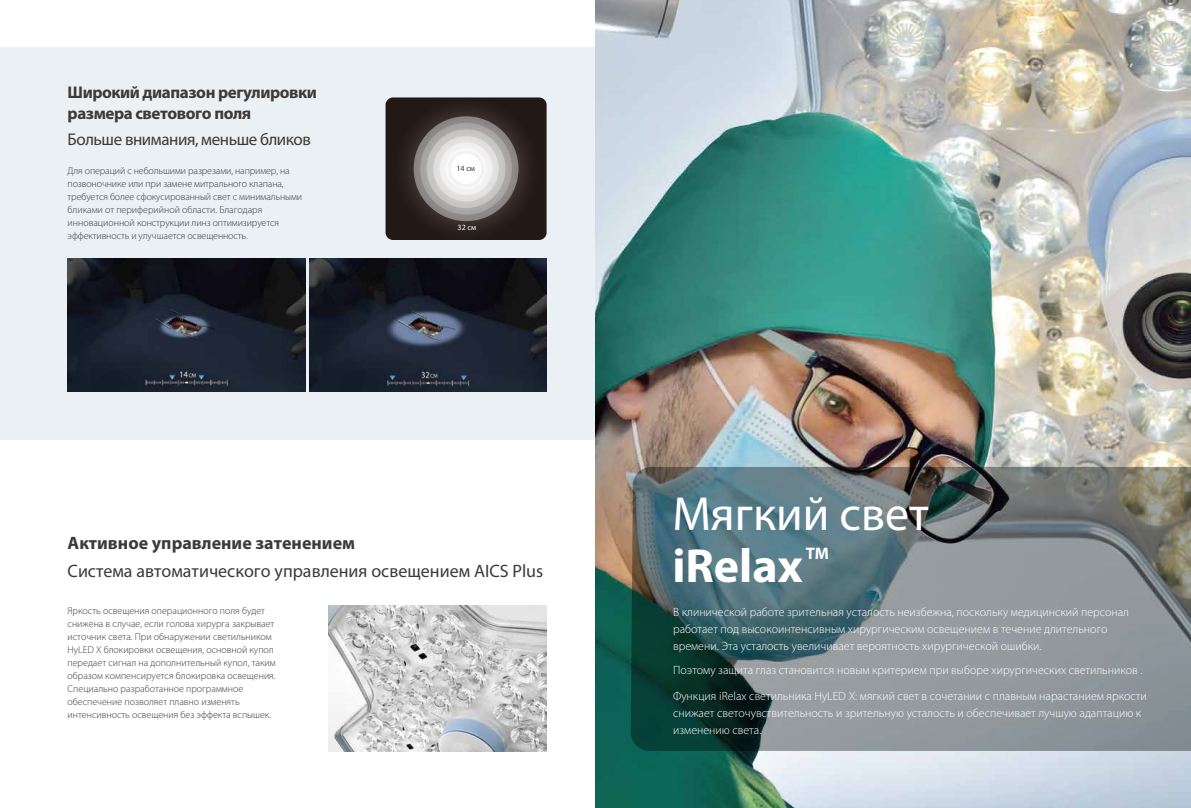
<style>
.page{position:relative;width:1191px;height:808px;background:#fff}
.page>*{position:absolute;margin:0;border:0;box-sizing:border-box;transform-origin:0 0}
.t1{font:48px "Myriad Pro";color:#fff}
.t2{font:700 48px "Myriad Pro";color:#fff}
.t3{font:18px "Myriad Pro";color:#3e3a39}
.t4{font:700 18px "Myriad Pro";color:#3e3a39}
.t5{font:700 17px/20.4px "Myriad Pro";letter-spacing:-.025em;color:#3e3a39}
.t6{font:17px "Myriad Pro";letter-spacing:-.025em;color:#3e3a39}
.t7{font:700 16.7px "Myriad Pro";color:#fff}
.t8{font:300 12px/17px "Myriad Pro";color:#fff}
.t9{font:300 10px/13px "Myriad Pro";color:#3d3a39}
.t10{font:8px "Myriad Pro";color:#3e3a39}
.t11{font:300 semi-condensed 8px "Myriad Pro";color:#fff}
</style>
<div class="page">
<div style="left:0;top:47px;width:595px;height:393px;background:#eaf0f3"></div>
<div style="left:385px;top:97px;width:161px;height:143px;background:#221815;border-radius:8px"></div>
<svg style="left:389px;top:92px;width:154px;height:154px"></svg>
<div style="left:414px;top:116px;width:104px;height:105px;background:#8c8785;border-radius:50%"></div>
<svg style="left:420px;top:123px;width:92px;height:92px;background:#a8a4a3"></svg>
<div style="left:427px;top:129px;width:78px;height:79px;background:#c8c6c5;border-radius:50%"></div>
<div style="left:433px;top:136px;width:66px;height:65px;background:#e2e0e0;border-radius:50%"></div>
<div style="left:440px;top:142px;width:52px;height:53px;background:#f1f1f1;border-radius:50%"></div>
<img style="left:444px;top:153px;width:46px;height:40px">
<div style="left:450px;top:153px;width:31px;height:31px;background:#fff;border-radius:50%"></div>
<img style="left:68px;top:259px;width:237px;height:133px">
<img style="left:310px;top:259px;width:237px;height:133px">
<img style="left:329px;top:606px;width:218px;height:145px">
<img style="left:595px;top:0;width:596px;height:808px">
<svg style="left:631px;top:467px;width:560px;height:284px;background:#6c7d80"></svg>
<h3 class="t5" style="left:68px;top:82px;width:251px">Широкий диапазон регулировки размера светового поля</h3>
<h3 class="t6" style="left:68px;top:129px;width:245px">Больше внимания, меньше бликов</h3>
<p class="t9" style="left:68px;top:164px;width:236px">Для операций с небольшими разрезами, например, на позвоночнике или при замене митрального клапана, требуется более сфокусированный свет с минимальными бликами от периферийной области. Благодаря инновационной конструкции линз оптимизируется эффективность и улучшается освещенность.</p>
<p class="t10" style="left:456px;top:163px;width:20px">14 см</p>
<p class="t11" style="left:457px;top:222px;width:20px">32 см</p>
<h2 class="t4" style="left:68px;top:531px;width:289px">Активное управление затенением</h2>
<h2 class="t3" style="left:68px;top:560px;width:477px">Система автоматического управления освещением AICS Plus</h2>
<p class="t9" style="left:68px;top:604px;width:210px">Яркость освещения операционного поля будет снижена в случае, если голова хирурга закрывает источник света. При обнаружении светильником HyLED X блокировки освещения, основной купол передает сигнал на дополнительный купол, таким образом компенсируется блокировка освещения.<br>Специально разработанное программное обеспечение позволяет плавно изменять интенсивность освещения без эффекта вспышек.</p>
<h1 class="t1" style="left:672px;top:485px;width:258px">Мягкий свет</h1>
<h1 class="t2" style="left:672px;top:534px;width:132px">iRelax</h1>
<h3 class="t7" style="left:805px;top:543px;width:25px">TM</h3>
<p class="t8" style="left:673px;top:604px;width:457px">В клинической работе зрительная усталость неизбежна, поскольку медицинский персонал работает под высокоинтенсивным хирургическим освещением в течение длительного времени. Эта усталость увеличивает вероятность хирургической ошибки.</p>
<p class="t8" style="left:673px;top:657px;width:475px;line-height:25.7px">Поэтому защита глаз становится новым критерием при выборе хирургических светильников .<br>Функция iRelax светильника HyLED X: мягкий свет в сочетании с плавным нарастанием яркости</p>
<p class="t8" style="left:673px;top:704px;width:470px">снижает светочувствительность и зрительную усталость и обеспечивает лучшую адаптацию к изменению света.</p>
</div>
